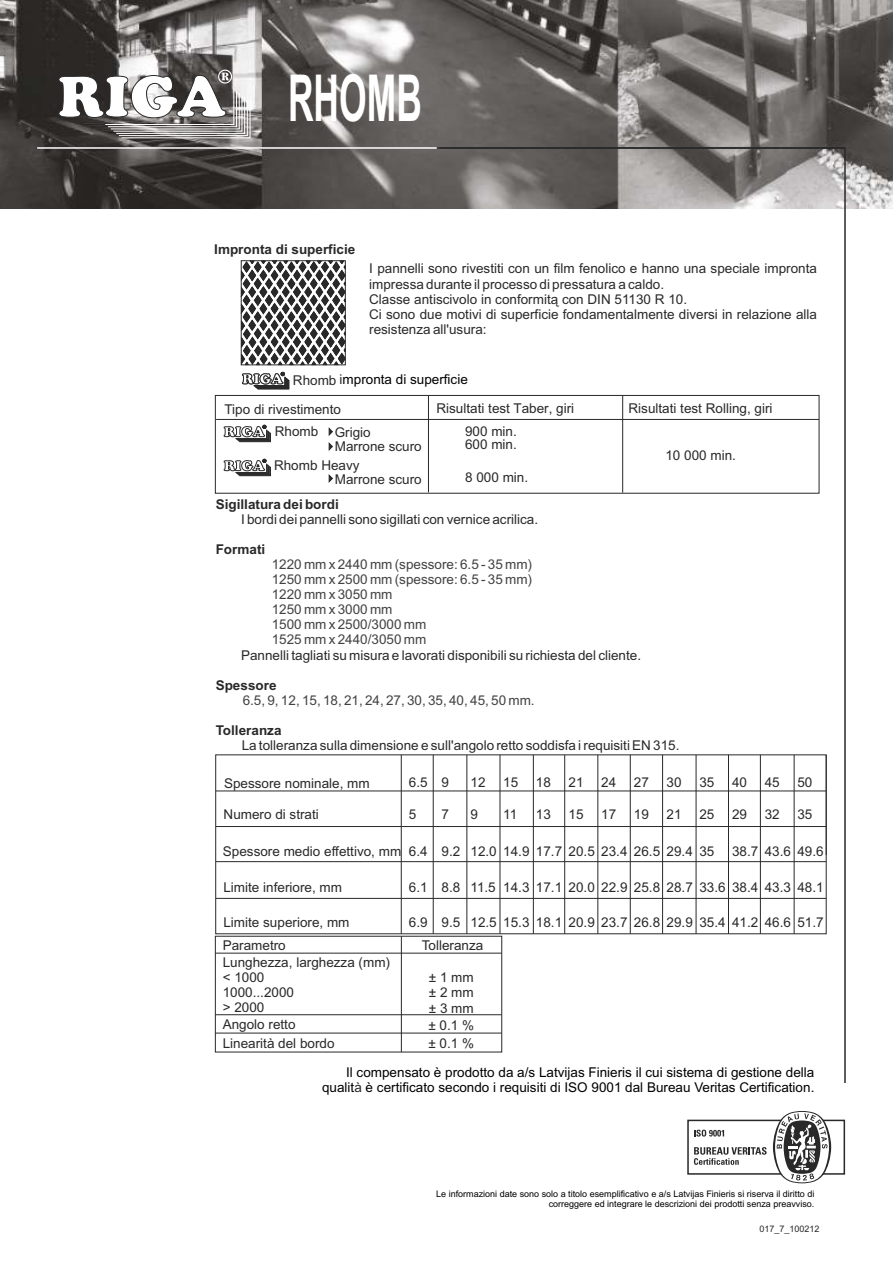
<style>
.page{position:relative;width:893px;height:1263px;background:#fff}
.page>*{position:absolute;margin:0;border:0;box-sizing:border-box;transform-origin:0 0}
.t1{font:700 64.8px "Arial Narrow";color:#fff;scale:.67 1}
.t2{font:13.5px/15.1px "Arial";color:#292929}
.t3{font:13.5px/15.1px "Arial";color:#000;text-align:right}
.t4{font:13.5px/15.1px "Arial";color:#424242}
.t5{font:700 13.5px "Arial";color:#292929}
.t6{font:9px/10.1px "Arial";color:#000;text-align:right}
.t7{font:9px "Arial";color:#292929}
.s1{color:#292929}
</style>
<div class="page">
<img style="left:0;top:0;width:893px;height:209px">
<svg style="left:58px;top:70px;width:193px;height:69px"></svg>
<hr style="left:37px;top:147px;width:400px;height:2px;background:#fff">
<svg style="left:241px;top:260px;width:105px;height:106px"></svg>
<svg style="left:242px;top:372px;width:47px;height:17px"></svg>
<hr style="left:216px;top:419px;width:603px;height:1px;background:#292929">
<hr style="left:428px;top:395px;width:1px;height:97px;background:#292929">
<svg style="left:224px;top:425px;width:47px;height:17px"></svg>
<svg style="left:224px;top:459px;width:47px;height:17px"></svg>
<svg style="left:329px;top:428px;width:4px;height:8px"></svg>
<svg style="left:329px;top:474px;width:4px;height:8px"></svg>
<svg style="left:329px;top:442px;width:4px;height:9px"></svg>
<hr style="left:216px;top:791px;width:610px;height:1px;background:#292929">
<hr style="left:216px;top:826px;width:610px;height:1px;background:#292929">
<hr style="left:216px;top:861px;width:610px;height:1px;background:#292929">
<hr style="left:216px;top:898px;width:610px;height:1px;background:#292929">
<hr style="left:401px;top:755px;width:1px;height:179px;background:#292929">
<hr style="left:433px;top:755px;width:1px;height:179px;background:#292929">
<div style="left:215px;top:936px;width:287px;height:116px;border:1px solid #292929"></div>
<hr style="left:215px;top:953px;width:287px;height:1px;background:#292929">
<hr style="left:215px;top:1014px;width:287px;height:1px;background:#292929">
<hr style="left:215px;top:1033px;width:287px;height:1px;background:#292929">
<hr style="left:401px;top:936px;width:1px;height:116px;background:#292929">
<div style="left:687px;top:1120px;width:158px;height:55px;border:2px solid #292929"></div>
<svg style="left:694px;top:1130px;width:30px;height:6px"></svg>
<svg style="left:694px;top:1147px;width:73px;height:18px"></svg>
<svg style="left:773px;top:1111px;width:58px;height:72px"></svg>
<svg style="left:439px;top:146px;width:407px;height:937px"></svg>
<hr style="left:437px;top:147px;width:408px;height:2px;background:#292929">
<h1 class="t1" style="left:288px;top:74px;width:201px">RHOMB</h1>
<p class="t5" style="left:214px;top:244px;width:143px">Impronta di superficie</p>
<p class="t2" style="left:369px;top:262px;width:449px">I pannelli sono rivestiti con un film fenolico e hanno una speciale impronta impressa durante il processo di pressatura a caldo.<br>Classe antiscivolo in conformitą con DIN 51130 R 10.<br>Ci sono due motivi di superficie fondamentalmente diversi in relazione alla resistenza all'usura:</p>
<p class="t3" style="left:293px;top:373px;width:176px"><span class="s1">Rhomb i</span>mpronta di superficie</p>
<p class="t2" style="left:225px;top:403px;width:118px">Tipo di rivestimento</p>
<p class="t2" style="left:436px;top:402px;width:139px">Risultati test Taber, giri</p>
<p class="t2" style="left:628px;top:402px;width:146px">Risultati test Rolling, giri</p>
<p class="t2" style="left:275px;top:425px;width:45px">Rhomb</p>
<p class="t2" style="left:465px;top:425px;width:53px">900 min.</p>
<p class="t2" style="left:335px;top:426px;width:38px">Grigio</p>
<p class="t2" style="left:335px;top:473px;width:89px">Marrone scuro</p>
<p class="t2" style="left:465px;top:438px;width:53px">600 min.</p>
<p class="t2" style="left:465px;top:471px;width:65px">8 000 min.</p>
<p class="t2" style="left:335px;top:440px;width:89px">Marrone scuro</p>
<p class="t2" style="left:274px;top:459px;width:87px">Rhomb Heavy</p>
<p class="t5" style="left:216px;top:499px;width:125px">Sigillatura dei bordi</p>
<p class="t2" style="left:241px;top:513px;width:299px">I bordi dei pannelli sono sigillati con vernice acrilica.</p>
<p class="t5" style="left:216px;top:544px;width:51px">Formati</p>
<p class="t4" style="left:272px;top:558px;width:262px">1220 mm x 2440 mm (spessore: 6.5 - 35 mm)<br>1250 mm x 2500 mm (spessore: 6.5 - 35 mm)<br>1220 mm x 3050 mm<br>1250 mm x 3000 mm<br>1500 mm x 2500/3000 mm<br>1525 mm x 2440/3050 mm</p>
<p class="t2" style="left:241px;top:648px;width:401px">Pannelli tagliati su misura e lavorati disponibili su richiesta del cliente.</p>
<p class="t2" style="left:665px;top:449px;width:72px">10 000 min.</p>
<p class="t5" style="left:216px;top:680px;width:62px">Spessore</p>
<p class="t5" style="left:216px;top:725px;width:67px">Tolleranza</p>
<p class="t2" style="left:242px;top:739px;width:439px">La tolleranza sulla dimensione e sull'angolo retto soddisfa i requisiti EN 315.</p>
<p class="t4" style="left:243px;top:694px;width:293px">6.5, 9, 12, 15, 18, 21, 24, 27, 30, 35, 40, 45, 50 mm.</p>
<p class="t2" style="left:224px;top:777px;width:147px">Spessore nominale, mm</p>
<p class="t2" style="left:224px;top:808px;width:97px">Numero di strati</p>
<p class="t2" style="left:223px;top:845px;width:180px">Spessore medio effettivo, mm</p>
<p class="t2" style="left:223px;top:881px;width:120px">Limite inferiore, mm</p>
<p class="t2" style="left:223px;top:912px;width:128px;line-height:22.5px">Limite superiore, mm<br>Parametro</p>
<p class="t2" style="left:223px;top:956px;width:169px">Lunghezza, larghezza (mm) &lt; 1000<br>1000...2000<br>&gt; 2000</p>
<p class="t2" style="left:223px;top:1016px;width:113px;line-height:18.9px">Angolo retto<br>Linearità del bordo</p>
<p class="t2" style="left:409px;top:776px;width:20px">6.5</p>
<p class="t2" style="left:409px;top:808px;width:9px">5</p>
<p class="t2" style="left:409px;top:845px;width:20px">6.4</p>
<p class="t2" style="left:409px;top:881px;width:20px">6.1</p>
<p class="t2" style="left:409px;top:916px;width:20px">6.9</p>
<p class="t2" style="left:442px;top:776px;width:9px">9</p>
<p class="t2" style="left:442px;top:808px;width:9px">7</p>
<p class="t2" style="left:442px;top:845px;width:20px">9.2</p>
<p class="t2" style="left:442px;top:881px;width:20px">8.8</p>
<p class="t2" style="left:442px;top:916px;width:20px">9.5</p>
<p class="t2" style="left:470px;top:776px;width:17px">12</p>
<p class="t2" style="left:470px;top:808px;width:9px">9</p>
<p class="t2" style="left:470px;top:845px;width:28px">12.0</p>
<p class="t2" style="left:470px;top:881px;width:27px">11.5</p>
<p class="t2" style="left:470px;top:916px;width:28px">12.5</p>
<p class="t2" style="left:422px;top:938px;width:63px">Tolleranza</p>
<p class="t2" style="left:429px;top:971px;width:46px">± 1 mm</p>
<p class="t2" style="left:429px;top:1001px;width:46px">± 3 mm</p>
<p class="t2" style="left:429px;top:986px;width:46px">± 2 mm</p>
<p class="t2" style="left:428px;top:1017px;width:47px;line-height:18.5px">± 0.1 % ± 0.1 %</p>
<p class="t2" style="left:503px;top:776px;width:17px">15</p>
<p class="t2" style="left:503px;top:808px;width:16px">11</p>
<p class="t2" style="left:503px;top:845px;width:28px">14.9</p>
<p class="t2" style="left:503px;top:881px;width:28px">14.3</p>
<p class="t2" style="left:503px;top:916px;width:28px">15.3</p>
<p class="t2" style="left:569px;top:776px;width:17px">21</p>
<p class="t2" style="left:569px;top:808px;width:17px">15</p>
<p class="t2" style="left:569px;top:845px;width:28px">20.5</p>
<p class="t2" style="left:569px;top:881px;width:28px">20.0</p>
<p class="t2" style="left:569px;top:916px;width:28px">20.9</p>
<p class="t2" style="left:536px;top:776px;width:17px">18</p>
<p class="t2" style="left:536px;top:808px;width:17px">13</p>
<p class="t2" style="left:536px;top:845px;width:28px">17.7</p>
<p class="t2" style="left:536px;top:881px;width:28px">17.1</p>
<p class="t2" style="left:536px;top:916px;width:28px">18.1</p>
<p class="t2" style="left:601px;top:776px;width:17px">24</p>
<p class="t2" style="left:601px;top:808px;width:17px">17</p>
<p class="t2" style="left:601px;top:845px;width:28px">23.4</p>
<p class="t2" style="left:601px;top:881px;width:28px">22.9</p>
<p class="t2" style="left:601px;top:916px;width:28px">23.7</p>
<p class="t2" style="left:634px;top:776px;width:17px">27</p>
<p class="t2" style="left:634px;top:808px;width:17px">19</p>
<p class="t2" style="left:634px;top:845px;width:28px">26.5</p>
<p class="t2" style="left:634px;top:881px;width:28px">25.8</p>
<p class="t2" style="left:634px;top:916px;width:28px">26.8</p>
<p class="t2" style="left:667px;top:776px;width:17px">30</p>
<p class="t2" style="left:667px;top:808px;width:17px">21</p>
<p class="t2" style="left:667px;top:845px;width:28px">29.4</p>
<p class="t2" style="left:667px;top:881px;width:28px">28.7</p>
<p class="t2" style="left:667px;top:916px;width:28px">29.9</p>
<p class="t2" style="left:699px;top:776px;width:17px">35</p>
<p class="t2" style="left:699px;top:808px;width:17px">25</p>
<p class="t2" style="left:699px;top:845px;width:17px">35</p>
<p class="t2" style="left:699px;top:881px;width:28px">33.6</p>
<p class="t2" style="left:699px;top:916px;width:28px">35.4</p>
<p class="t2" style="left:732px;top:776px;width:17px">40</p>
<p class="t2" style="left:732px;top:808px;width:17px">29</p>
<p class="t2" style="left:732px;top:845px;width:28px">38.7</p>
<p class="t2" style="left:732px;top:881px;width:28px">38.4</p>
<p class="t2" style="left:732px;top:916px;width:28px">41.2</p>
<p class="t2" style="left:797px;top:776px;width:17px">50</p>
<p class="t2" style="left:797px;top:808px;width:17px">35</p>
<p class="t2" style="left:797px;top:845px;width:28px">49.6</p>
<p class="t2" style="left:797px;top:881px;width:28px">48.1</p>
<p class="t2" style="left:797px;top:916px;width:28px">51.7</p>
<p class="t2" style="left:765px;top:776px;width:17px">45</p>
<p class="t2" style="left:765px;top:808px;width:17px">32</p>
<p class="t2" style="left:765px;top:845px;width:28px">43.6</p>
<p class="t2" style="left:765px;top:881px;width:28px">43.3</p>
<p class="t2" style="left:765px;top:916px;width:28px">46.6</p>
<p class="t3" style="left:322px;top:1066px;width:494px">Il compensato è prodotto da a/s Latvijas Finieris il cui sistema di gestione della qualit<span class="s1">à</span> è certificato secondo i requisiti di ISO 9001 dal Bureau Veritas Certification.</p>
<p class="t6" style="left:436px;top:1189px;width:380px">Le informazioni date sono solo a titolo esemplificativo e a/s Latvijas Finieris si riserva il diritto di correggere ed integrare le descrizioni dei prodotti senza preavviso.</p>
<p class="t7" style="left:759px;top:1225px;width:62px">017_7_100212</p>
</div>
